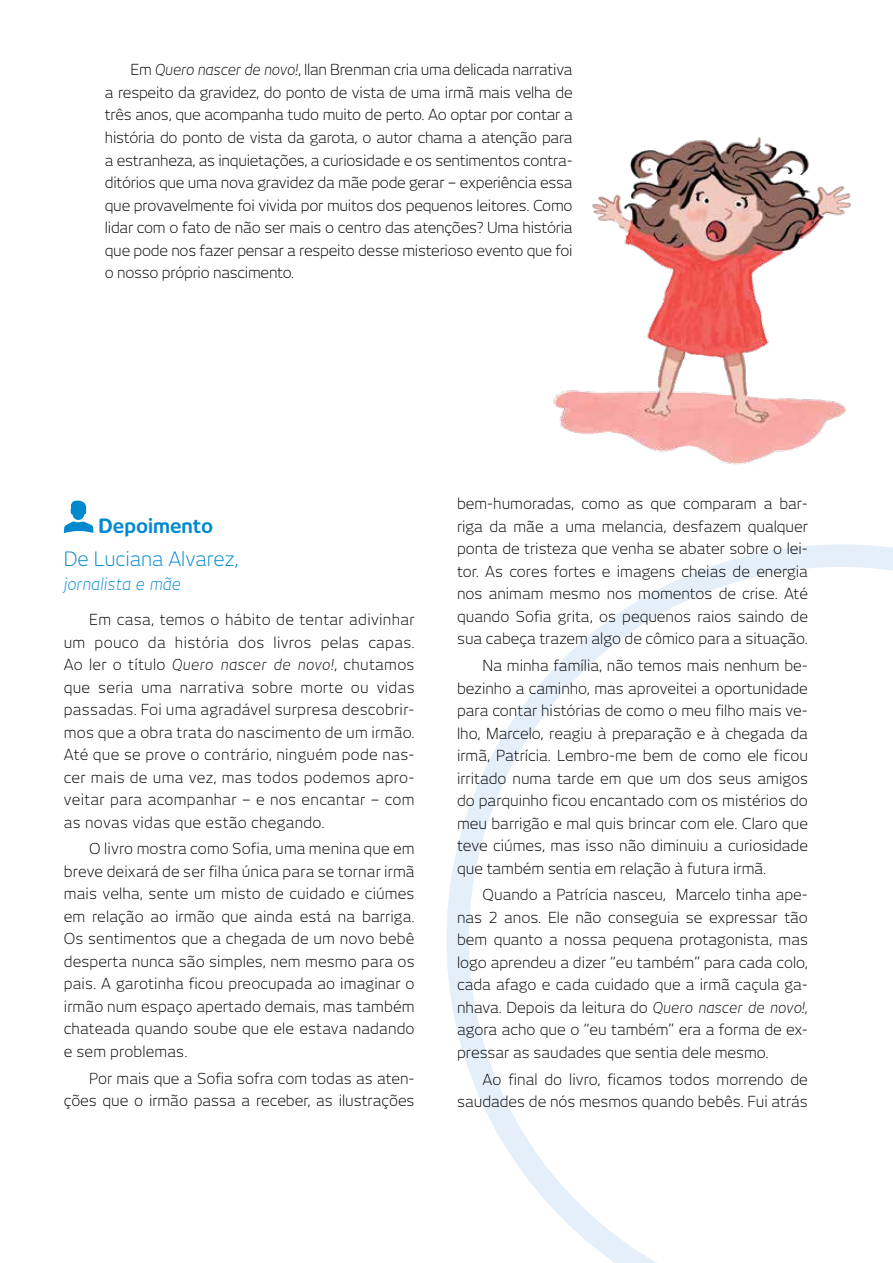
<style>
.page{position:relative;width:893px;height:1263px;background:#fff}
.page>*{position:absolute;margin:0;border:0;box-sizing:border-box;transform-origin:0 0}
.t1{font:300 19.5px "New June";color:#0089cf}
.t2{font:700 19.5px "New June";color:#0089cf}
.t3{font:italic 300 16.5px "New June";color:#0089cf}
.t4{font:300 15px/22.5px "New June";color:#000;text-align:justify}
.s1{font-style:italic}
</style>
<div class="page">
<svg style="left:446px;top:544px;width:447px;height:719px"></svg>
<svg style="left:64px;top:500px;width:29px;height:33px"></svg>
<img style="left:553px;top:137px;width:298px;height:328px">
<p class="t4" style="left:105px;top:59px;width:469px;text-indent:26px">Em <span class="s1">Quero nascer de novo!</span>, Ilan Brenman cria uma delicada narrativa a respeito da gravidez, do ponto de vista de uma irmã mais velha de três anos, que acompanha tudo muito de perto. Ao optar por contar a história do ponto de vista da garota, o autor chama a atenção para a estranheza, as inquietações, a curiosidade e os sentimentos contra&shy;ditórios que uma nova gravidez da mãe pode gerar – experiência essa que provavelmente foi vivida por muitos dos pequenos leitores. Como lidar com o fato de não ser mais o centro das atenções? Uma história que pode nos fazer pensar a respeito desse misterioso evento que foi o nosso próprio nascimento.</p>
<h1 class="t2" style="left:99px;top:515px;width:116px">Depoimento</h1>
<h1 class="t1" style="left:64px;top:547px;width:176px">De Luciana Alvarez,</h1>
<p class="t3" style="left:64px;top:574px;width:118px">jornalista e mãe</p>
<p class="t4" style="left:64px;top:608px;width:352px;text-indent:26px">Em casa, temos o hábito de tentar adivinhar um pouco da história dos livros pelas capas.<br>Ao ler o título <span class="s1">Quero nascer de novo!</span>, chutamos que seria uma narrativa sobre morte ou vidas passadas. Foi uma agradável surpresa descobrir&shy;mos que a obra trata do nascimento de um irmão.<br>Até que se prove o contrário, ninguém pode nas&shy;cer mais de uma vez, mas todos podemos apro&shy;veitar para acompanhar – e nos encantar – com as novas vidas que estão chegando.</p>
<p class="t4" style="left:64px;top:837px;width:352px;text-indent:26px">O livro mostra como Sofia, uma menina que em breve deixará de ser filha única para se tornar irmã mais velha, sente um misto de cuidado e ciúmes em relação ao irmão que ainda está na barriga.<br>Os sentimentos que a chegada de um novo bebê desperta nunca são simples, nem mesmo para os pais. A garotinha ficou preocupada ao imaginar o irmão num espaço apertado demais, mas também chateada quando soube que ele estava nadando e sem problemas.</p>
<p class="t4" style="left:64px;top:1066px;width:352px;text-align:right">Por mais que a Sofia sofra com todas as aten&shy;ções que o irmão passa a receber, as ilustrações</p>
<p class="t4" style="left:457px;top:492px;width:352px">bem-humoradas, como as que comparam a bar&shy;riga da mãe a uma melancia, desfazem qualquer ponta de tristeza que venha se abater sobre o lei&shy;tor. As cores fortes e imagens cheias de energia nos animam mesmo nos momentos de crise. Até quando Sofia grita, os pequenos raios saindo de sua cabeça trazem algo de cômico para a situação.</p>
<p class="t4" style="left:457px;top:654px;width:352px;text-indent:26px">Na minha família, não temos mais nenhum be&shy;bezinho a caminho, mas aproveitei a oportunidade para contar histórias de como o meu filho mais ve&shy;lho, Marcelo, reagiu à preparação e à chegada da irmã, Patrícia. Lembro-me bem de como ele ficou irritado numa tarde em que um dos seus amigos do parquinho ficou encantado com os mistérios do meu barrigão e mal quis brincar com ele. Claro que teve ciúmes, mas isso não diminuiu a curiosidade que também sentia em relação à futura irmã.</p>
<p class="t4" style="left:457px;top:883px;width:352px;text-indent:26px">Quando a Patrícia nasceu, Marcelo tinha ape&shy;nas 2 anos. Ele não conseguia se expressar tão bem quanto a nossa pequena protagonista, mas logo aprendeu a dizer “eu também” para cada colo, cada afago e cada cuidado que a irmã caçula ga&shy;nhava. Depois da leitura do <span class="s1">Quero nascer de novo!, </span>agora acho que o “eu também” era a forma de ex&shy;pressar as saudades que sentia dele mesmo.</p>
<p class="t4" style="left:457px;top:1067px;width:352px;text-align:right">Ao final do livro, ficamos todos morrendo de saudades de nós mesmos quando bebês. Fui atrás</p>
</div>
